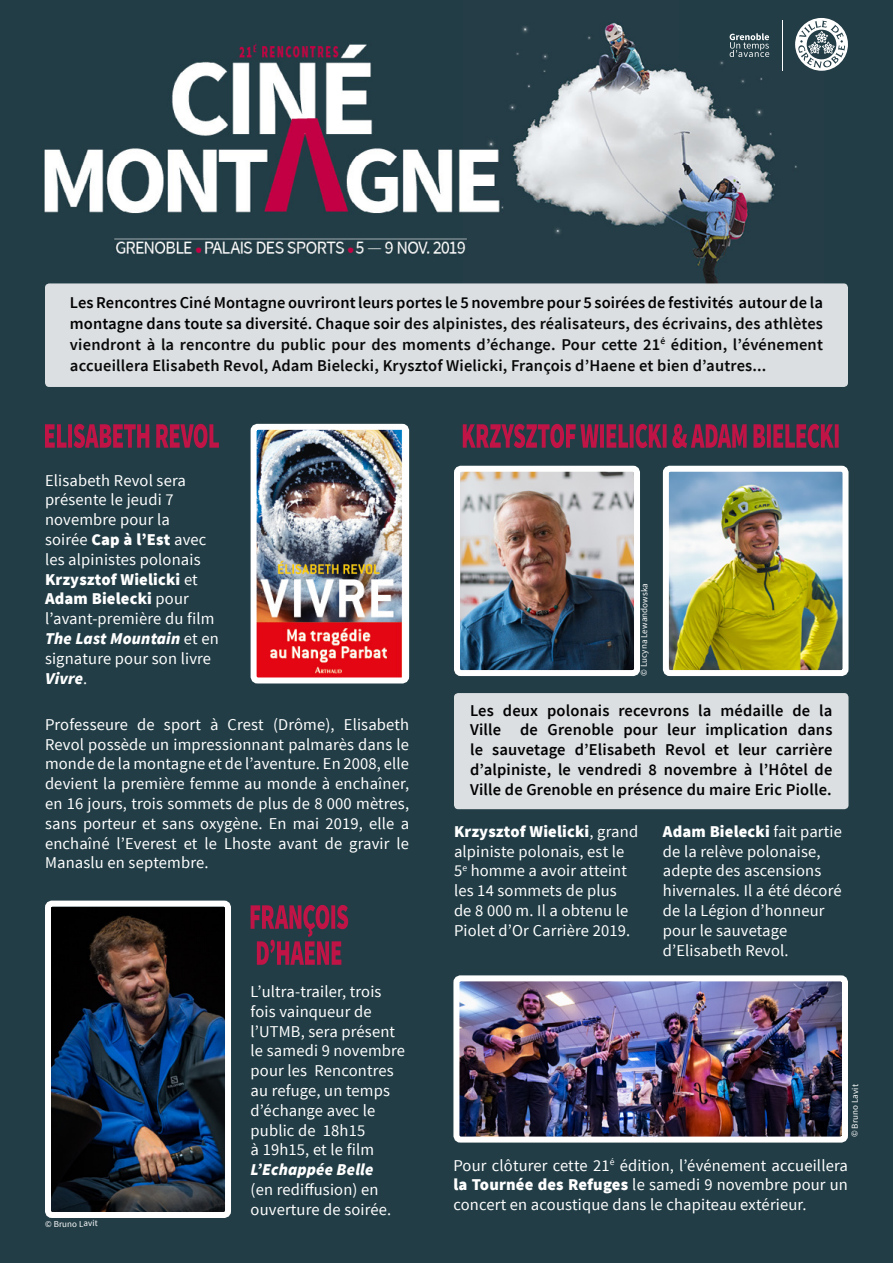
<style>
.page{position:relative;width:893px;height:1263px;background:#223d46}
.page>*{position:absolute;margin:0;border:0;box-sizing:border-box;transform-origin:0 0}
.t1{font:16.5px/19.8px "Source Sans Pro";letter-spacing:.01em;color:#fff}
.t2{font:600 16.5px/21px "Source Sans Pro";letter-spacing:.01em;color:#090909;text-align:justify}
.t3{font:600 16.5px/19.8px "Source Sans Pro";letter-spacing:.01em;color:#020203;text-align:justify}
.t4{font:italic 900 16.5px "Source Sans Pro";letter-spacing:.01em;color:#fff}
.t5{font:9px "Source Sans Pro";color:#fff}
.s1{color:#020203}
.s2{font-weight:900}
.s3{font-weight:900;font-style:italic}
</style>
<div class="page">
<img style="left:44px;top:22px;width:753px;height:261px">
<div style="left:45px;top:283px;width:803px;height:104px;background:#dbdfe1;border-radius:4px"></div>
<img style="left:258px;top:431px;width:144px;height:245px">
<div style="left:251px;top:424px;width:158px;height:259px;border:6px solid #fff;border-radius:4px"></div>
<img style="left:670px;top:473px;width:171px;height:196px">
<div style="left:663px;top:466px;width:185px;height:210px;border:6px solid #fff;border-radius:4px"></div>
<img style="left:461px;top:473px;width:172px;height:196px">
<div style="left:454px;top:466px;width:186px;height:210px;border:6px solid #fff;border-radius:4px"></div>
<img style="left:679px;top:22px;width:116px;height:37px">
<hr style="left:782px;top:20px;width:1px;height:50px;background:#fff">
<svg style="left:795px;top:18px;width:53px;height:53px"></svg>
<svg style="left:730px;top:33px;width:39px;height:24px"></svg>
<svg style="left:45px;top:424px;width:174px;height:24px"></svg>
<div style="left:454px;top:693px;width:394px;height:116px;background:#dbdfe1;border-radius:4px"></div>
<svg style="left:463px;top:424px;width:376px;height:24px"></svg>
<svg style="left:251px;top:905px;width:97px;height:60px"></svg>
<img style="left:52px;top:907px;width:172px;height:304px">
<div style="left:45px;top:900px;width:186px;height:318px;border:6px solid #fff;border-radius:4px"></div>
<img style="left:460px;top:982px;width:381px;height:153px">
<div style="left:453px;top:975px;width:395px;height:167px;border:6px solid #fff;border-radius:4px"></div>
<p class="t2" style="left:70px;top:292px;width:754px"><span class="s1">Les Rencontres Ciné Montagne ouvriront leurs portes le 5 novembre pour 5 soirées de festivités autour de la montagne dans toute sa diversité. Chaque soir</span> des alpinistes, des réalisateurs, des écrivains, des athlètes viendront à la rencontre du public pour des moments d’échange. Pour cette 21<sup>é</sup> édition, l’événement accueillera Elisabeth Revol, Adam Bielecki, Krysztof Wielicki, François d’Haene et bien d’autres...</p>
<p class="t1" style="left:45px;top:470px;width:175px">Elisabeth Revol sera présente le jeudi 7 novembre pour la<br>soirée <span class="s2">Cap à l’Est</span> avec les alpinistes polonais<br><span class="s2">Krzysztof Wielicki</span> et<br><span class="s2">Adam Bielecki</span> pour l’avant-première du film<br><span class="s3">The Last Mountain</span> et en signature pour son livre<br><span class="s3">Vivre</span>.</p>
<p class="t1" style="left:45px;top:715px;width:366px;text-align:justify">Professeure de sport à Crest (Drôme), Elisabeth Revol possède un impressionnant palmarès dans le monde de la montagne et de l’aventure. En 2008, elle devient la première femme au monde à enchaîner, en 16 jours, trois sommets de plus de 8 000 mètres, sans porteur et sans oxygène. En mai 2019, elle a enchaîné l’Everest et le Lhoste avant de gravir le Manaslu en septembre.</p>
<p class="t5" style="left:45px;top:1218px;width:54px;rotate:-1deg">© Bruno Lavit</p>
<p class="t1" style="left:251px;top:982px;width:156px">L’ultra-trailer, trois fois vainqueur de l’UTMB, sera présent le samedi 9 novembre pour les Rencontres au refuge, un temps d’échange avec le public de 18h15<br>à 19h15, et le film</p>
<p class="t4" style="left:251px;top:1159px;width:124px">L’Echappée Belle</p>
<p class="t1" style="left:251px;top:1180px;width:142px">(en rediffusion) en ouverture de soirée.</p>
<p class="t5" style="left:638px;top:676px;width:94px;rotate:-89deg">© Lucyna Lewandowska</p>
<p class="t3" style="left:470px;top:701px;width:364px">Les deux polonais recevrons la médaille de la Ville de Grenoble pour leur implication dans le sauvetage d’Elisabeth Revol et leur carrière d’alpiniste, le vendredi 8 novembre à l’Hôtel de Ville de Grenoble en présence du maire Eric Piolle.</p>
<p class="t1" style="left:454px;top:822px;width:186px"><span class="s2">Krzysztof Wielicki</span>, grand alpiniste polonais, est le<br>5<sup>e</sup> homme a avoir atteint les 14 sommets de plus de 8 000 m. Il a obtenu le<br>Piolet d’Or Carrière 2019.</p>
<p class="t1" style="left:663px;top:822px;width:181px"><span class="s2">Adam Bielecki</span> fait partie de la relève polonaise, adepte des ascensions hivernales. Il a été décoré de la Légion d’honneur pour le sauvetage d’Elisabeth Revol.</p>
<p class="t5" style="left:849px;top:1137px;width:54px;rotate:-89deg">© Bruno Lavit</p>
<p class="t1" style="left:453px;top:1155px;width:396px;text-align:justify">Pour clôturer cette 21<sup>é</sup> édition, l’événement accueillera <span class="s2">la Tournée des Refuges</span> le samedi 9 novembre pour un concert en acoustique dans le chapiteau extérieur.</p>
</div>
